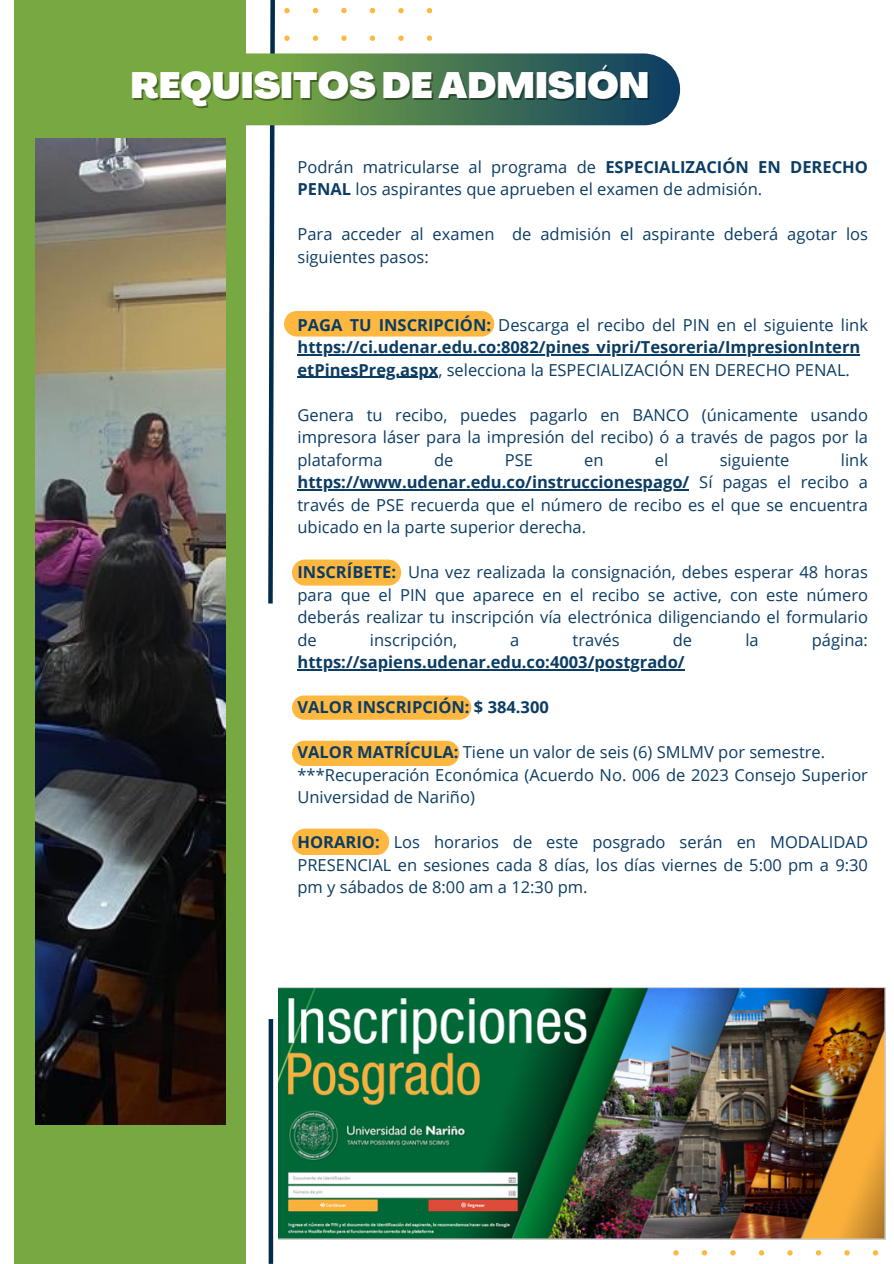
<style>
.page{position:relative;width:894px;height:1264px;background:#fff}
.page>*{position:absolute;margin:0;border:0;box-sizing:border-box;transform-origin:0 0}
.t1{font:900 36px "Agrandir";color:#fff}
.t2{font:16.5px/22.5px "Open Sans";color:#0b3c64;text-align:justify}
.t3{font:700 16.5px/22.5px "Open Sans";color:#0b3c64}
.s1{font-weight:700}
.s2{font-weight:400}
</style>
<div class="page">
<div style="left:14px;top:0;width:232px;height:1263px;background:#78a842"></div>
<svg style="left:266px;top:0;width:11px;height:604px"></svg>
<svg style="left:673px;top:1139px;width:213px;height:117px"></svg>
<svg style="left:284px;top:7px;width:147px;height:34px"></svg>
<div style="left:268px;top:1019px;width:5px;height:244px;background:#032b4b"></div>
<svg style="left:246px;top:53px;width:434px;height:72px"></svg>
<svg style="left:292px;top:559px;width:109px;height:26px"></svg>
<div style="left:284px;top:311px;width:210px;height:25px;background:#ffb83f"></div>
<div style="left:292px;top:828px;width:97px;height:27px;background:#ffb83f;border-radius:13px"></div>
<div style="left:292px;top:740px;width:167px;height:26px;background:#ffb83f;border-radius:13px"></div>
<svg style="left:292px;top:695px;width:179px;height:24px"></svg>
<hr style="left:297px;top:354px;width:563px;height:1px;background:#0b3c64">
<hr style="left:297px;top:376px;width:141px;height:2px;background:#0b3c64">
<hr style="left:297px;top:489px;width:392px;height:1px;background:#0b3c64">
<hr style="left:297px;top:669px;width:387px;height:1px;background:#0b3c64">
<img style="left:35px;top:138px;width:191px;height:986px">
<img style="left:278px;top:987px;width:607px;height:252px">
<h1 class="t1" style="left:131px;top:71px;width:520px">REQUISITOS DE ADMISIÓN</h1>
<p class="t2" style="left:297px;top:155px;width:572px">Podrán matricularse al programa de <span class="s1">ESPECIALIZACIÓN EN DERECHO<br>PENAL</span> los aspirantes que aprueben el examen de admisión.</p>
<p class="t2" style="left:297px;top:223px;width:572px">Para acceder al examen de admisión el aspirante deberá agotar los siguientes pasos:</p>
<p class="t3" style="left:297px;top:313px;width:572px">PAGA TU INSCRIPCIÓN: <span class="s2">Descarga el recibo del PIN en el siguiente link </span>https://ci.udenar.edu.co:8082/pines_vipri/Tesoreria/ImpresionIntern etPinesPreg.aspx<span class="s2">, selecciona la ESPECIALIZACIÓN EN DERECHO PENAL.</span></p>
<p class="t2" style="left:297px;top:403px;width:572px">Genera tu recibo, puedes pagarlo en BANCO (únicamente usando impresora láser para la impresión del recibo) ó a través de pagos por la plataforma</p>
<p class="t2" style="left:297px;top:448px;width:572px;text-indent:543px">link <span class="s1">https://www.udenar.edu.co/instruccionespago/</span> Sí pagas el recibo a través de PSE recuerda que el número de recibo es el que se encuentra ubicado en la parte superior derecha.</p>
<p class="t2" style="left:297px;top:560px;width:572px"><span class="s1">INSCRÍBETE:</span> Una vez realizada la consignación, debes esperar 48 horas para que el PIN que aparece en el recibo se active, con este número deberás realizar tu inscripción vía electrónica diligenciando el formulario de</p>
<p class="t2" style="left:434px;top:448px;width:21px">de</p>
<p class="t2" style="left:504px;top:448px;width:30px">PSE</p>
<p class="t2" style="left:584px;top:448px;width:21px">en</p>
<p class="t2" style="left:654px;top:448px;width:15px">el</p>
<p class="t2" style="left:719px;top:448px;width:71px">siguiente</p>
<p class="t2" style="left:370px;top:628px;width:89px">inscripción,</p>
<p class="t2" style="left:510px;top:628px;width:11px">a</p>
<p class="t2" style="left:572px;top:628px;width:49px">través</p>
<p class="t2" style="left:672px;top:628px;width:21px">de</p>
<p class="t2" style="left:745px;top:628px;width:15px">la</p>
<p class="t2" style="left:811px;top:628px;width:58px">página:</p>
<p class="t3" style="left:297px;top:650px;width:388px">https://sapiens.udenar.edu.co:4003/postgrado/</p>
<p class="t3" style="left:297px;top:695px;width:253px">VALOR INSCRIPCIÓN: $ 384.300</p>
<p class="t2" style="left:297px;top:740px;width:572px;text-align:left"><span class="s1">VALOR MATRÍCULA:</span> Tiene un valor de seis (6) SMLMV por semestre. ***Recuperación Económica (Acuerdo No. 006 de 2023 Consejo Superior<br>Universidad de Nariño)</p>
<p class="t2" style="left:297px;top:830px;width:572px"><span class="s1">HORARIO:</span> Los horarios de este posgrado serán en MODALIDAD PRESENCIAL en sesiones cada 8 días, los días viernes de 5:00 pm a 9:30 pm y sábados de 8:00 am a 12:30 pm.</p>
</div>
